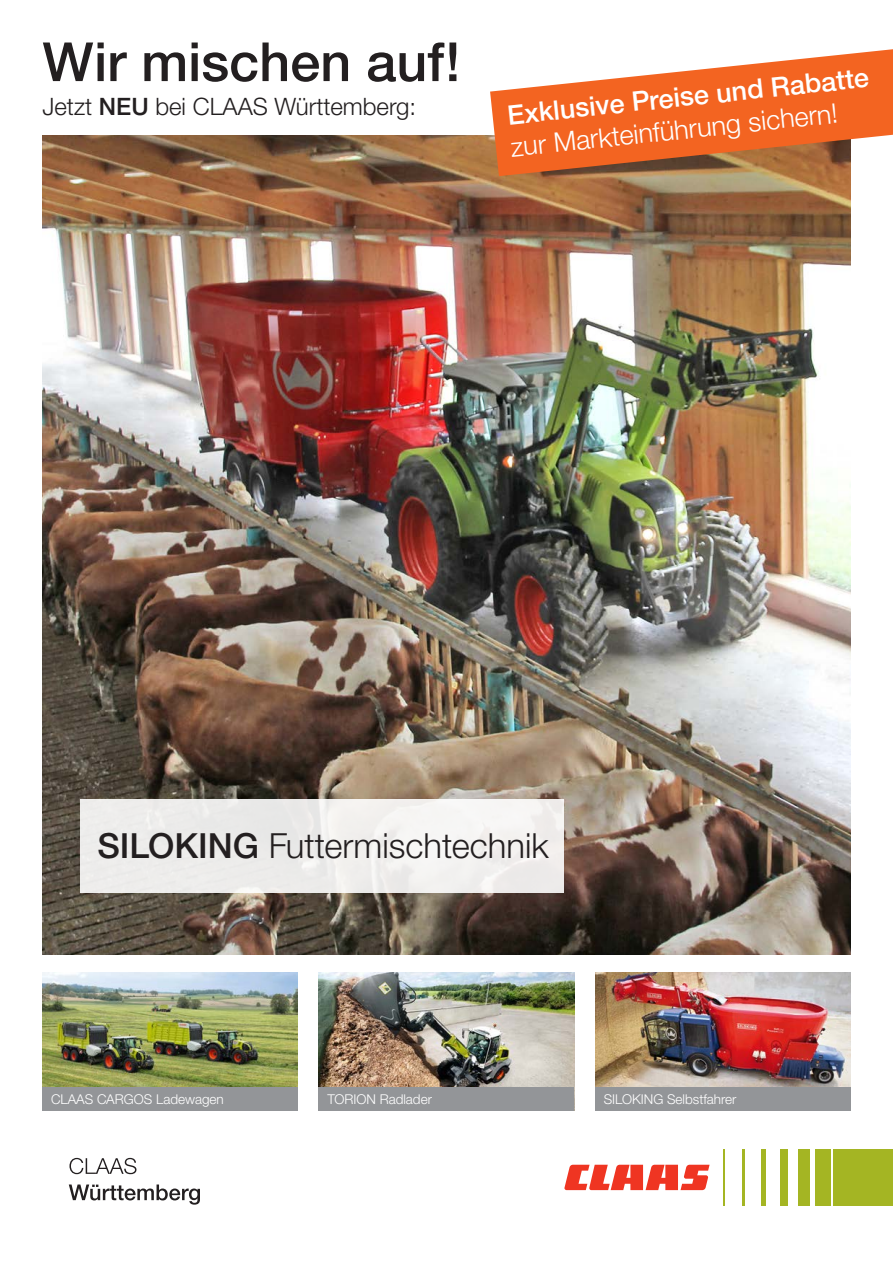
<style>
.page{position:relative;width:893px;height:1263px;background:#fff}
.page>*{position:absolute;margin:0;border:0;box-sizing:border-box;transform-origin:0 0}
.t1{font:500 54px "CLAAS Helvetica Neue";color:#231f20}
.t2{font:300 34.65px "CLAAS Helvetica Neue";color:#231f20}
.t3{font:300 27px "CLAAS Helvetica Neue";color:#fff}
.t4{font:500 27px "CLAAS Helvetica Neue";color:#fff}
.t5{font:300 24px "CLAAS Helvetica Neue";color:#231f20}
.t6{font:300 13.5px "CLAAS Helvetica Neue";color:#fff}
.s1{font-weight:500}
</style>
<div class="page">
<img style="left:43px;top:135px;width:807px;height:819px">
<svg style="left:564px;top:1165px;width:146px;height:25px"></svg>
<div style="left:833px;top:1149px;width:60px;height:57px;background:#a4b523"></div>
<div style="left:816px;top:1149px;width:16px;height:57px;background:#a4b523"></div>
<div style="left:798px;top:1149px;width:12px;height:57px;background:#a4b523"></div>
<div style="left:780px;top:1149px;width:8px;height:57px;background:#a4b523"></div>
<hr style="left:762px;top:1149px;width:4px;height:57px;background:#a4b523">
<hr style="left:723px;top:1149px;width:2px;height:57px;background:#a4b523">
<hr style="left:743px;top:1149px;width:2px;height:57px;background:#a4b523">
<svg style="left:69px;top:1158px;width:67px;height:16px"></svg>
<svg style="left:69px;top:1184px;width:131px;height:21px"></svg>
<svg style="left:490px;top:49px;width:403px;height:127px;fill:#f36421"></svg>
<div style="left:80px;top:799px;width:484px;height:94px;background:#eeedec"></div>
<img style="left:43px;top:972px;width:255px;height:115px">
<img style="left:319px;top:972px;width:255px;height:115px">
<img style="left:595px;top:972px;width:255px;height:115px">
<div style="left:43px;top:1087px;width:255px;height:24px;background:#939598"></div>
<div style="left:319px;top:1087px;width:255px;height:24px;background:#939598"></div>
<div style="left:595px;top:1087px;width:255px;height:24px;background:#939598"></div>
<p class="t1" style="left:43px;top:27px;width:419px">Wir mischen auf!</p>
<p class="t5" style="left:43px;top:91px;width:375px">Jetzt <span class="s1">NEU</span> bei CLAAS Württemberg:</p>
<p class="t4" style="left:506px;top:98px;width:365px;rotate:-6deg">Exklusive Preise und Rabatte</p>
<p class="t3" style="left:509px;top:130px;width:330px;rotate:-6deg">zur Markteinführung sichern!</p>
<p class="t2" style="left:97px;top:823px;width:453px"><span class="s1">SILOKING</span> Futtermischtechnik</p>
<p class="t6" style="left:51px;top:1090px;width:174px">CLAAS CARGOS Ladewagen</p>
<p class="t6" style="left:327px;top:1090px;width:106px">TORION Radlader</p>
<p class="t6" style="left:604px;top:1090px;width:134px">SILOKING Selbstfahrer</p>
</div>
